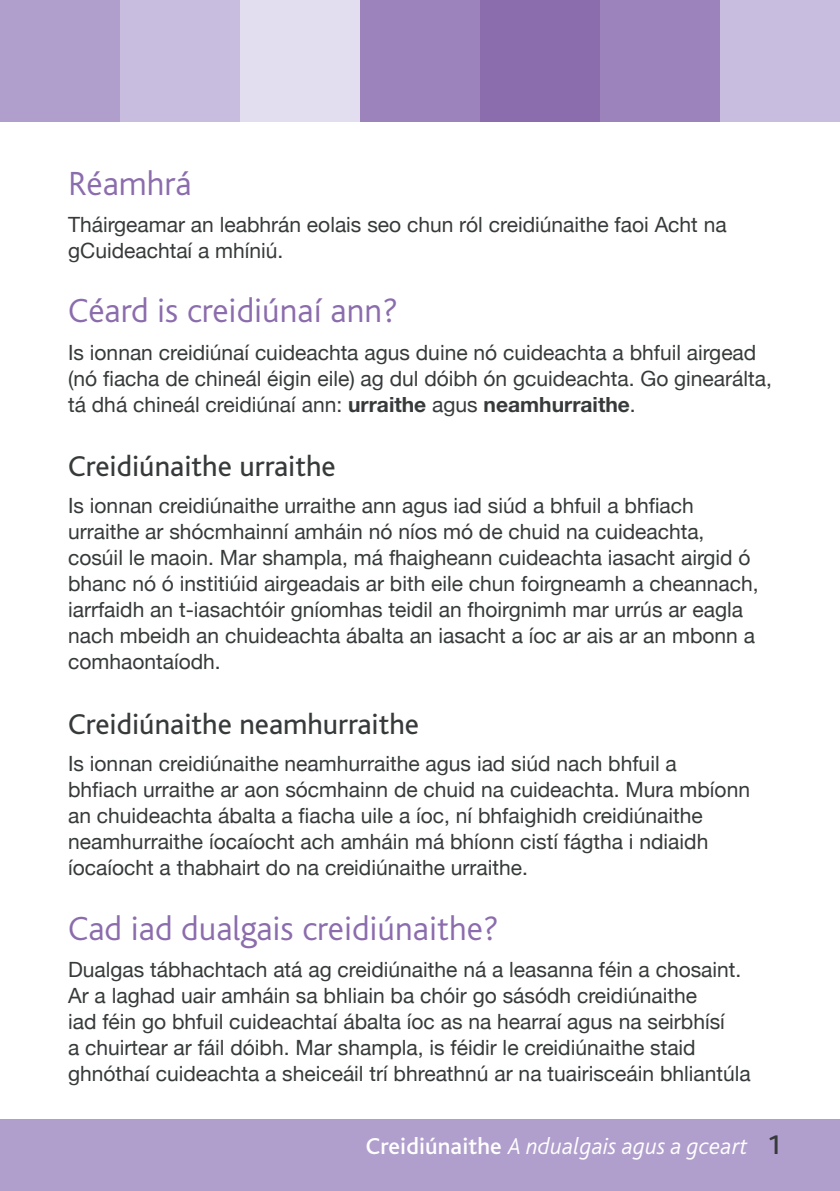
<style>
.page{position:relative;width:840px;height:1191px;background:#fff}
.page>*{position:absolute;margin:0;border:0;box-sizing:border-box;transform-origin:0 0}
.t1{font:300 35px "Bliss";color:#8b6cad}
.t2{font:30px "Bliss";color:#373a3b}
.t3{font:italic 300 24px "Bliss";letter-spacing:.005em;color:#fff}
.t4{font:21px/26px "Helvetica Neue";color:#373a3b}
.s1{font-weight:700}
.s2{font-weight:500;font-style:normal}
</style>
<div class="page">
<div style="left:0;top:0;width:121px;height:122px;background:#b09ecd"></div>
<div style="left:121px;top:0;width:119px;height:122px;background:#c8bddf"></div>
<div style="left:240px;top:0;width:120px;height:122px;background:#e3ddf0"></div>
<div style="left:360px;top:0;width:120px;height:122px;background:#9d83bc"></div>
<div style="left:480px;top:0;width:120px;height:122px;background:#8b6cad"></div>
<div style="left:600px;top:0;width:120px;height:122px;background:#9d83bc"></div>
<div style="left:720px;top:0;width:119px;height:122px;background:#c8bddf"></div>
<div style="left:0;top:1118px;width:839px;height:73px;background:#b09ecd"></div>
<h1 class="t1" style="left:68px;top:165px;width:125px">Réamhrá</h1>
<p class="t4" style="left:68px;top:211px;width:659px">Tháirgeamar an leabhrán eolais seo chun ról creidiúnaithe faoi Acht na gCuideachtaí a mhíniú.</p>
<h1 class="t1" style="left:68px;top:292px;width:331px">Céard is creidiúnaí ann?</h1>
<p class="t4" style="left:68px;top:339px;width:705px">Is ionnan creidiúnaí cuideachta agus duine nó cuideachta a bhfuil airgead (nó fiacha de chineál éigin eile) ag dul dóibh ón gcuideachta. Go ginearálta, tá dhá chineál creidiúnaí ann: <span class="s1">urraithe</span> agus <span class="s1">neamhurraithe</span>.</p>
<h2 class="t2" style="left:68px;top:450px;width:269px">Creidiúnaithe urraithe</h2>
<p class="t4" style="left:68px;top:492px;width:691px">Is ionnan creidiúnaithe urraithe ann agus iad siúd a bhfuil a bhfiach urraithe ar shócmhainní amháin nó níos mó de chuid na cuideachta, cosúil le maoin. Mar shampla, má fhaigheann cuideachta iasacht airgid ó bhanc nó ó institiúid airgeadais ar bith eile chun foirgneamh a cheannach, iarrfaidh an t-iasachtóir gníomhas teidil an fhoirgnimh mar urrús ar eagla nach mbeidh an chuideachta ábalta an iasacht a íoc ar ais ar an mbonn a comhaontaíodh.</p>
<h2 class="t2" style="left:68px;top:708px;width:352px">Creidiúnaithe neamhurraithe</h2>
<p class="t4" style="left:68px;top:750px;width:683px">Is ionnan creidiúnaithe neamhurraithe agus iad siúd nach bhfuil a bhfiach urraithe ar aon sócmhainn de chuid na cuideachta. Mura mbíonn an chuideachta ábalta a fiacha uile a íoc, ní bhfaighidh creidiúnaithe neamhurraithe íocaíocht ach amháin má bhíonn cistí fágtha i ndiaidh íocaíocht a thabhairt do na creidiúnaithe urraithe.</p>
<h1 class="t1" style="left:68px;top:909px;width:432px">Cad iad dualgais creidiúnaithe?</h1>
<p class="t4" style="left:68px;top:956px;width:683px">Dualgas tábhachtach atá ag creidiúnaithe ná a leasanna féin a chosaint.<br>Ar a laghad uair amháin sa bhliain ba chóir go sásódh creidiúnaithe<br>iad féin go bhfuil cuideachtaí ábalta íoc as na hearraí agus na seirbhísí<br>a chuirtear ar fáil dóibh. Mar shampla, is féidir le creidiúnaithe staid ghnóthaí cuideachta a sheiceáil trí bhreathnú ar na tuairisceáin bhliantúla</p>
<p class="t3" style="left:365px;top:1134px;width:383px"><span class="s2">Creidiúnaithe</span> A ndualgais agus a gceart</p>
</div>
